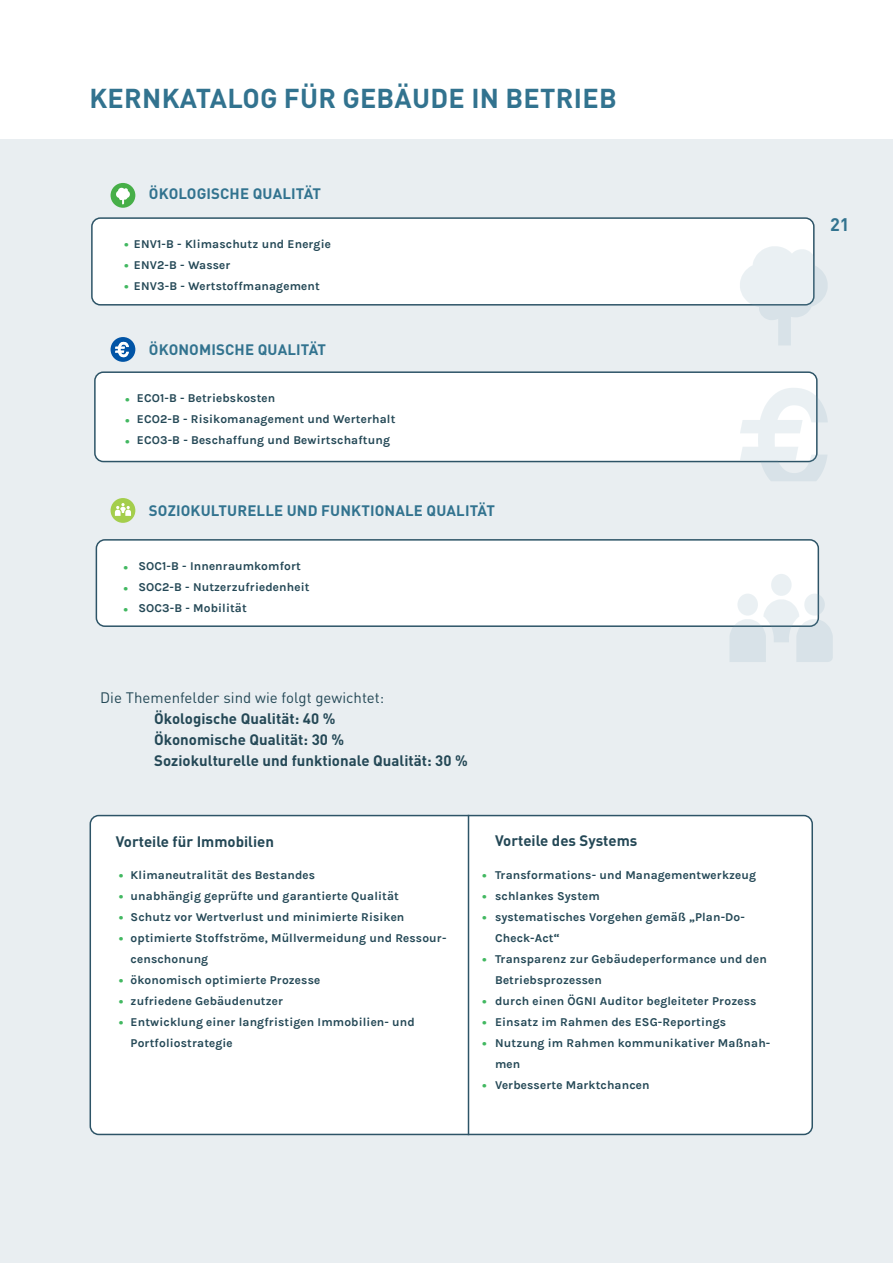
<style>
.page{position:relative;width:893px;height:1263px;background:#fff}
.page>*{position:absolute;margin:0;border:0;box-sizing:border-box;transform-origin:0 0}
.t1{font:700 27px "DIN Pro";letter-spacing:.01em;color:#32738f}
.t2{font:700 18px "Karmilla";color:#42b861}
.t3{font:700 18px "DIN Pro";color:#32738f}
.t4{font:700 15px "DIN Pro";color:#244856}
.t5{font:700 15px "DIN Pro";letter-spacing:.01em;color:#32738f}
.t6{font:15px "DIN Pro";color:#244856}
.t7{font:700 12px/21px "Karmilla";letter-spacing:.01em;color:#244856}
</style>
<div class="page">
<div style="left:0;top:139px;width:893px;height:1124px;background:#e9eef1"></div>
<div style="left:92px;top:218px;width:722px;height:87px;background:#fff;border-radius:9px"></div>
<div style="left:91px;top:217px;width:724px;height:89px;border:2px solid #2d5467;border-radius:9px"></div>
<div style="left:111px;top:183px;width:24px;height:25px;background:#47af48;border-radius:50%"></div>
<svg style="left:116px;top:188px;width:14px;height:16px"></svg>
<div style="left:95px;top:372px;width:722px;height:89px;background:#fff;border-radius:9px"></div>
<div style="left:94px;top:371px;width:724px;height:91px;border:2px solid #2d5467;border-radius:9px"></div>
<svg style="left:111px;top:337px;width:24px;height:25px"></svg>
<svg style="left:740px;top:246px;width:88px;height:99px"></svg>
<svg style="left:740px;top:388px;width:88px;height:93px"></svg>
<div style="left:111px;top:498px;width:24px;height:25px;background:#a4ce4c;border-radius:50%"></div>
<svg style="left:115px;top:503px;width:16px;height:13px"></svg>
<div style="left:96px;top:540px;width:722px;height:86px;background:#fff;border-radius:9px"></div>
<div style="left:96px;top:539px;width:723px;height:88px;border:2px solid #2d5467;border-radius:9px"></div>
<svg style="left:729px;top:599px;width:104px;height:63px"></svg>
<div style="left:737px;top:594px;width:21px;height:22px;background:#eaf0f3;border-radius:50%"></div>
<div style="left:771px;top:574px;width:21px;height:22px;background:#eaf0f3;border-radius:50%"></div>
<svg style="left:804px;top:594px;width:21px;height:22px"></svg>
<div style="left:90px;top:815px;width:722px;height:319px;background:#fff;border-radius:9px"></div>
<div style="left:90px;top:815px;width:723px;height:320px;border:2px solid #2d5467;border-radius:9px"></div>
<hr style="left:468px;top:815px;width:1px;height:320px;background:#2d5467">
<p class="t1" style="left:89px;top:80px;width:529px">KERNKATALOG FÜR GEBÄUDE IN BETRIEB</p>
<p class="t5" style="left:149px;top:184px;width:174px">ÖKOLOGISCHE QUALITÄT</p>
<p class="t7" style="left:134px;top:234px;width:199px">ENV1-B - Klimaschutz und Energie</p>
<p class="t7" style="left:134px;top:255px;width:98px">ENV2-B - Wasser</p>
<p class="t7" style="left:134px;top:276px;width:187px">ENV3-B - Wertstoffmanagement</p>
<p class="t2" style="left:124px;top:233px;width:6px">·</p>
<p class="t2" style="left:124px;top:254px;width:6px">·</p>
<p class="t2" style="left:124px;top:275px;width:6px">·</p>
<p class="t2" style="left:125px;top:388px;width:6px">·</p>
<p class="t2" style="left:125px;top:409px;width:6px">·</p>
<p class="t2" style="left:125px;top:430px;width:6px">·</p>
<p class="t5" style="left:149px;top:340px;width:179px">ÖKONOMISCHE QUALITÄT</p>
<p class="t7" style="left:137px;top:388px;width:140px">ECO1-B - Betriebskosten</p>
<p class="t7" style="left:137px;top:409px;width:260px">ECO2-B - Risikomanagement und Werterhalt</p>
<p class="t7" style="left:137px;top:430px;width:255px">ECO3-B - Beschaffung und Bewirtschaftung</p>
<p class="t5" style="left:149px;top:500px;width:348px">SOZIOKULTURELLE UND FUNKTIONALE QUALITÄT</p>
<p class="t2" style="left:124px;top:556px;width:6px">·</p>
<p class="t2" style="left:124px;top:577px;width:6px">·</p>
<p class="t2" style="left:124px;top:598px;width:6px">·</p>
<p class="t7" style="left:138px;top:555px;width:164px">SOC1-B - Innenraumkomfort</p>
<p class="t7" style="left:138px;top:576px;width:173px">SOC2-B - Nutzerzufriedenheit</p>
<p class="t7" style="left:138px;top:597px;width:110px">SOC3-B - Mobilität</p>
<p class="t6" style="left:100px;top:688px;width:286px">Die Themenfelder sind wie folgt gewichtet:</p>
<p class="t4" style="left:154px;top:709px;width:183px">Ökologische Qualität: 40 %</p>
<p class="t4" style="left:154px;top:730px;width:192px">Ökonomische Qualität: 30 %</p>
<p class="t4" style="left:154px;top:751px;width:315px">Soziokulturelle und funktionale Qualität: 30 %</p>
<p class="t4" style="left:116px;top:831px;width:160px">Vorteile für Immobilien</p>
<p class="t4" style="left:495px;top:830px;width:144px">Vorteile des Systems</p>
<p class="t7" style="left:131px;top:865px;width:186px">Klimaneutralität des Bestandes</p>
<p class="t7" style="left:131px;top:886px;width:270px">unabhängig geprüfte und garantierte Qualität</p>
<p class="t7" style="left:131px;top:907px;width:275px">Schutz vor Wertverlust und minimierte Risiken</p>
<p class="t7" style="left:131px;top:928px;width:317px">optimierte Stoffströme, Müllvermeidung und Ressour&shy;censchonung</p>
<p class="t7" style="left:131px;top:970px;width:191px">ökonomisch optimierte Prozesse</p>
<p class="t7" style="left:131px;top:991px;width:154px">zufriedene Gebäudenutzer</p>
<p class="t7" style="left:131px;top:1012px;width:286px">Entwicklung einer langfristigen Immobilien- und</p>
<p class="t7" style="left:131px;top:1033px;width:104px">Portfoliostrategie</p>
<p class="t7" style="left:495px;top:865px;width:262px">Transformations- und Managementwerkzeug</p>
<p class="t7" style="left:495px;top:886px;width:106px">schlankes System</p>
<p class="t7" style="left:495px;top:907px;width:251px">systematisches Vorgehen gemäß „Plan-Do-<br>Check-Act“</p>
<p class="t7" style="left:495px;top:949px;width:273px">Transparenz zur Gebäudeperformance und den<br>Betriebsprozessen</p>
<p class="t7" style="left:495px;top:991px;width:263px">durch einen ÖGNI Auditor begleiteter Prozess</p>
<p class="t7" style="left:495px;top:1012px;width:232px">Einsatz im Rahmen des ESG-Reportings</p>
<p class="t7" style="left:495px;top:1033px;width:277px">Nutzung im Rahmen kommunikativer Maßnah&shy;men</p>
<p class="t7" style="left:495px;top:1075px;width:156px">Verbesserte Marktchancen</p>
<p class="t2" style="left:119px;top:864px;width:6px">·</p>
<p class="t2" style="left:119px;top:885px;width:6px">·</p>
<p class="t2" style="left:119px;top:906px;width:6px">·</p>
<p class="t2" style="left:119px;top:927px;width:6px">·</p>
<p class="t2" style="left:119px;top:969px;width:6px">·</p>
<p class="t2" style="left:119px;top:990px;width:6px">·</p>
<p class="t2" style="left:119px;top:1011px;width:6px">·</p>
<p class="t2" style="left:482px;top:864px;width:6px">·</p>
<p class="t2" style="left:482px;top:885px;width:6px">·</p>
<p class="t2" style="left:482px;top:906px;width:6px">·</p>
<p class="t2" style="left:482px;top:948px;width:6px">·</p>
<p class="t2" style="left:482px;top:990px;width:6px">·</p>
<p class="t2" style="left:482px;top:1011px;width:6px">·</p>
<p class="t2" style="left:482px;top:1032px;width:6px">·</p>
<p class="t2" style="left:482px;top:1074px;width:6px">·</p>
<h2 class="t3" style="left:830px;top:212px;width:21px">21</h2>
</div>
